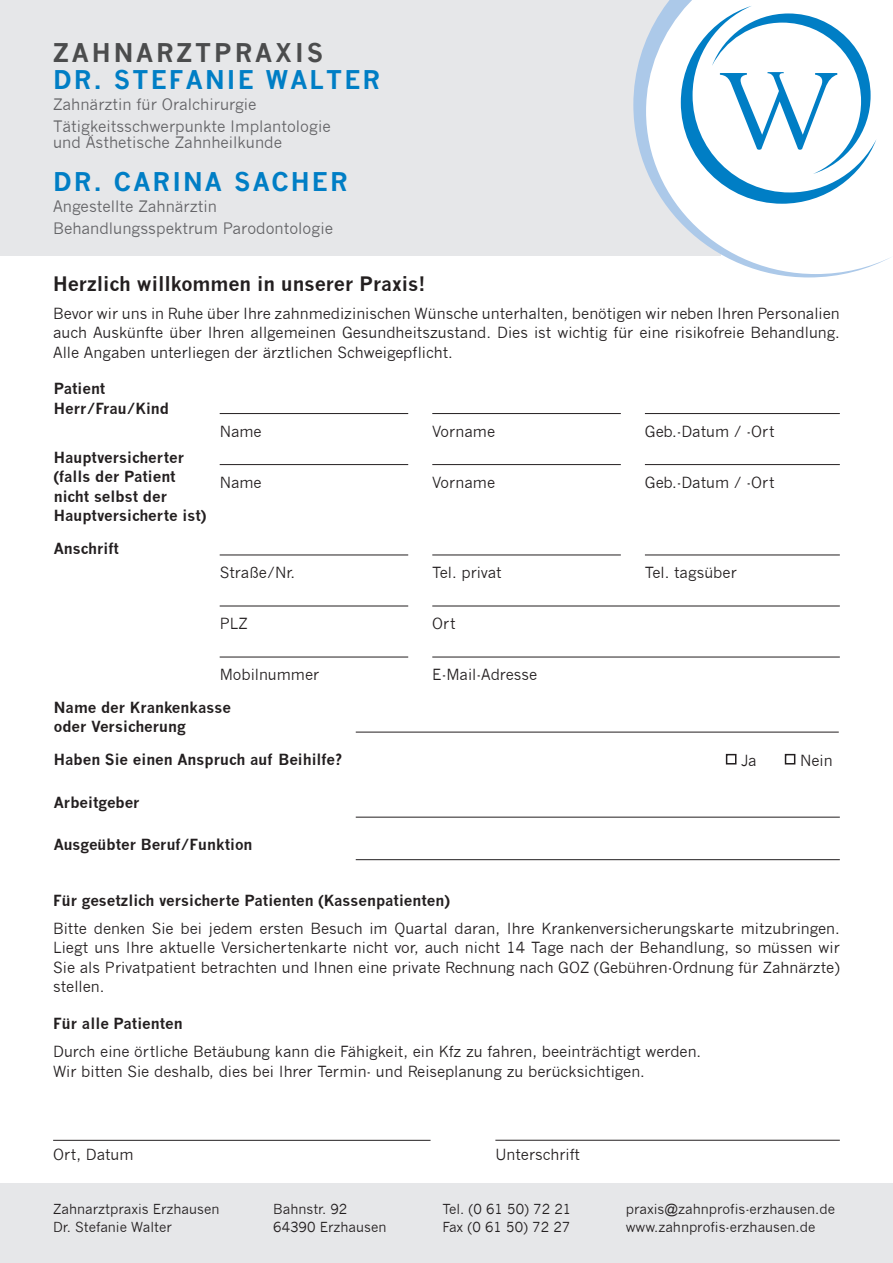
<style>
.page{position:relative;width:893px;height:1263px;background:#fff}
.page>*{position:absolute;margin:0;border:0;box-sizing:border-box;transform-origin:0 0}
.t1{font:700 25.2px "News Gothic";letter-spacing:.085em;color:#007ec5}
.t2{font:700 25.2px "News Gothic";letter-spacing:.115em;color:#4b4c4d}
.t3{font:700 19.5px "News Gothic";color:#231f20}
.t4{font:15.45px/21.1px "News Gothic";color:#636366}
.t5{font:15px/19.5px "News Gothic";color:#231f20;text-align:justify}
.t6{font:700 15px/19.5px "News Gothic";color:#231f20}
.t7{font:13.5px/18px "News Gothic";color:#231f20}
</style>
<div class="page">
<hr style="left:220px;top:413px;width:188px;height:1px;background:#231f20">
<hr style="left:432px;top:413px;width:189px;height:1px;background:#231f20">
<hr style="left:645px;top:413px;width:195px;height:1px;background:#231f20">
<hr style="left:220px;top:464px;width:188px;height:1px;background:#231f20">
<hr style="left:432px;top:464px;width:189px;height:1px;background:#231f20">
<hr style="left:645px;top:464px;width:195px;height:1px;background:#231f20">
<hr style="left:220px;top:555px;width:188px;height:1px;background:#231f20">
<hr style="left:432px;top:555px;width:189px;height:1px;background:#231f20">
<hr style="left:645px;top:555px;width:195px;height:1px;background:#231f20">
<hr style="left:220px;top:606px;width:188px;height:1px;background:#231f20">
<hr style="left:432px;top:606px;width:408px;height:1px;background:#231f20">
<hr style="left:220px;top:657px;width:188px;height:1px;background:#231f20">
<hr style="left:432px;top:657px;width:408px;height:1px;background:#231f20">
<hr style="left:53px;top:1140px;width:378px;height:1px;background:#231f20">
<hr style="left:495px;top:1140px;width:345px;height:1px;background:#231f20">
<hr style="left:356px;top:732px;width:483px;height:1px;background:#231f20">
<div style="left:726px;top:754px;width:10px;height:10px;border:2px solid #231f20"></div>
<div style="left:785px;top:754px;width:10px;height:10px;border:2px solid #231f20"></div>
<hr style="left:356px;top:817px;width:484px;height:1px;background:#231f20">
<hr style="left:356px;top:859px;width:484px;height:1px;background:#231f20">
<div style="left:0;top:0;width:720px;height:255px;background:#e6e7e9"></div>
<div style="left:0;top:1183px;width:893px;height:80px;background:#e6e7e9"></div>
<svg style="left:633px;top:0;width:258px;height:277px"></svg>
<svg style="left:681px;top:6px;width:195px;height:198px"></svg>
<h1 class="t2" style="left:53px;top:37px;width:272px">ZAHNARZTPRAXIS</h1>
<h1 class="t1" style="left:53px;top:65px;width:329px">DR. STEFANIE WALTER</h1>
<p class="t4" style="left:53px;top:94px;width:279px">Zahnärztin für Oralchirurgie<br>Tätigkeitsschwerpunkte Implantologie</p>
<p class="t4" style="left:53px;top:132px;width:230px">und Ästhetische Zahnheilkunde</p>
<h1 class="t1" style="left:53px;top:167px;width:296px">DR. CARINA SACHER</h1>
<p class="t4" style="left:53px;top:196px;width:281px">Angestellte Zahnärztin<br>Behandlungsspektrum Parodontologie</p>
<h2 class="t3" style="left:53px;top:272px;width:374px">Herzlich willkommen in unserer Praxis!</h2>
<p class="t5" style="left:53px;top:304px;width:788px">Bevor wir uns in Ruhe über Ihre zahnmedizinischen Wünsche unterhalten, benötigen wir neben Ihren Personalien auch Auskünfte über Ihren allgemeinen Gesundheitszustand. Dies ist wichtig für eine risikofreie Behandlung.<br>Alle Angaben unterliegen der ärztlichen Schweigepflicht.</p>
<p class="t6" style="left:54px;top:379px;width:117px">Patient<br>Herr/Frau/Kind</p>
<p class="t5" style="left:220px;top:422px;width:44px">Name</p>
<p class="t5" style="left:432px;top:422px;width:64px">Vorname</p>
<p class="t5" style="left:645px;top:422px;width:131px">Geb.-Datum / -Ort</p>
<p class="t6" style="left:54px;top:447px;width:154px">Hauptversicherter (falls der Patient nicht selbst der<br>Hauptversicherte ist)</p>
<p class="t5" style="left:220px;top:473px;width:44px">Name</p>
<p class="t5" style="left:432px;top:473px;width:64px">Vorname</p>
<p class="t5" style="left:645px;top:473px;width:131px">Geb.-Datum / -Ort</p>
<p class="t6" style="left:54px;top:539px;width:67px">Anschrift</p>
<p class="t5" style="left:220px;top:563px;width:77px">Straße/Nr.</p>
<p class="t5" style="left:432px;top:563px;width:71px">Tel. privat</p>
<p class="t5" style="left:645px;top:563px;width:93px">Tel. tagsüber</p>
<p class="t5" style="left:220px;top:614px;width:29px">PLZ</p>
<p class="t5" style="left:432px;top:614px;width:25px">Ort</p>
<p class="t5" style="left:220px;top:665px;width:101px">Mobilnummer</p>
<p class="t5" style="left:432px;top:665px;width:106px">E-Mail-Adresse</p>
<p class="t6" style="left:54px;top:697px;width:179px">Name der Krankenkasse oder Versicherung</p>
<p class="t6" style="left:54px;top:750px;width:290px">Haben Sie einen Anspruch auf Beihilfe?</p>
<p class="t5" style="left:741px;top:750px;width:17px">Ja</p>
<p class="t5" style="left:800px;top:750px;width:34px">Nein</p>
<p class="t6" style="left:54px;top:792px;width:87px">Arbeitgeber</p>
<p class="t6" style="left:54px;top:835px;width:200px">Ausgeübter Beruf/Funktion</p>
<p class="t6" style="left:53px;top:890px;width:398px">Für gesetzlich versicherte Patienten (Kassenpatienten)</p>
<p class="t5" style="left:53px;top:918px;width:788px">Bitte denken Sie bei jedem ersten Besuch im Quartal daran, Ihre Krankenversicherungskarte mitzubringen.<br>Liegt uns Ihre aktuelle Versichertenkarte nicht vor, auch nicht 14 Tage nach der Behandlung, so müssen wir Sie als Privatpatient betrachten und Ihnen eine private Rechnung nach GOZ (Gebühren-Ordnung für Zahnärzte) stellen.</p>
<p class="t6" style="left:53px;top:1014px;width:131px">Für alle Patienten</p>
<p class="t5" style="left:53px;top:1042px;width:650px">Durch eine örtliche Betäubung kann die Fähigkeit, ein Kfz zu fahren, beeinträchtigt werden.<br>Wir bitten Sie deshalb, dies bei Ihrer Termin- und Reiseplanung zu berücksichtigen.</p>
<p class="t5" style="left:53px;top:1145px;width:82px">Ort, Datum</p>
<p class="t5" style="left:495px;top:1144px;width:86px">Unterschrift</p>
<p class="t7" style="left:53px;top:1200px;width:168px">Zahnarztpraxis Erzhausen<br>Dr. Stefanie Walter</p>
<p class="t7" style="left:273px;top:1200px;width:115px">Bahnstr. 92<br>64390 Erzhausen</p>
<p class="t7" style="left:442px;top:1200px;width:130px">Tel. (0 61 50) 72 21<br>Fax (0 61 50) 72 27</p>
<p class="t7" style="left:626px;top:1200px;width:211px">praxis@zahnprofis-erzhausen.de www.zahnprofis-erzhausen.de</p>
</div>
